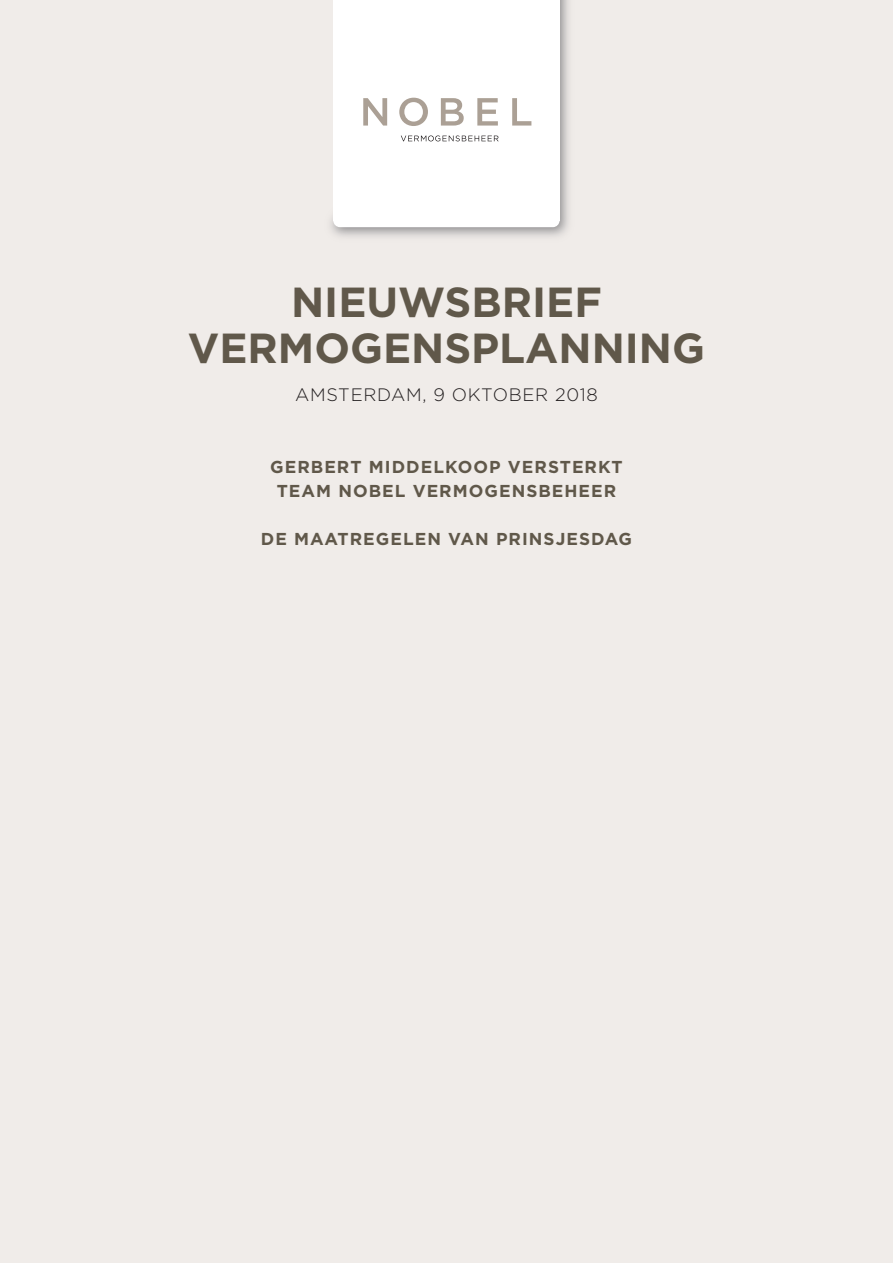
<style>
.page{position:relative;width:893px;height:1263px;background:#f0ece9}
.page>*{position:absolute;margin:0;border:0;box-sizing:border-box;transform-origin:0 0}
.t1{font:700 42px "Gotham";color:#60584a}
.t2{font:300 18px "Gotham";letter-spacing:.04em;color:#231f20}
.t3{font:700 17.25px "Gotham";letter-spacing:.06em;color:#60584a}
</style>
<div class="page">
<img style="left:330px;top:0;width:239px;height:237px">
<div style="left:333px;top:220px;width:227px;height:7px;background:#fff"></div>
<div style="left:333px;top:0;width:227px;height:220px;background:#fff"></div>
<svg style="left:363px;top:98px;width:24px;height:28px"></svg>
<svg style="left:399px;top:98px;width:29px;height:28px"></svg>
<svg style="left:441px;top:98px;width:23px;height:28px"></svg>
<svg style="left:477px;top:98px;width:21px;height:28px"></svg>
<svg style="left:512px;top:98px;width:19px;height:28px"></svg>
<svg style="left:401px;top:135px;width:98px;height:6px"></svg>
<p class="t1" style="left:291px;top:274px;width:312px">NIEUWSBRIEF</p>
<p class="t1" style="left:188px;top:321px;width:519px">VERMOGENSPLANNING</p>
<p class="t2" style="left:295px;top:383px;width:304px">AMSTERDAM, 9 OKTOBER 2018</p>
<p class="t3" style="left:270px;top:455px;width:354px">GERBERT MIDDELKOOP VERSTERKT</p>
<p class="t3" style="left:277px;top:479px;width:341px">TEAM NOBEL VERMOGENSBEHEER</p>
<p class="t3" style="left:261px;top:527px;width:373px">DE MAATREGELEN VAN PRINSJESDAG</p>
</div>
